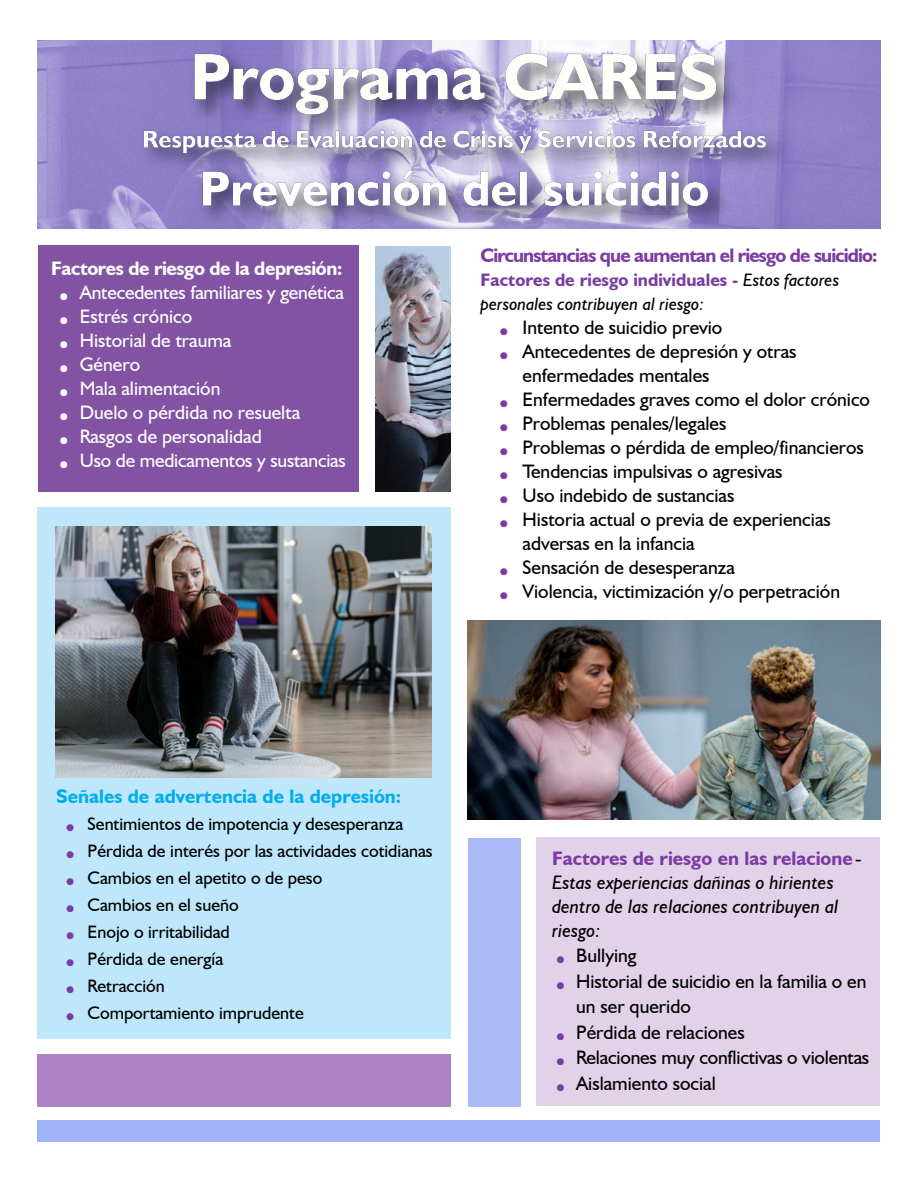
<style>
.page{position:relative;width:918px;height:1188px;background:#fff}
.page>*{position:absolute;margin:0;border:0;box-sizing:border-box;transform-origin:0 0}
.t1{font:19.5px/24px "Humanist 521 BT";color:#000}
.t2{font:19.5px "Humanist 521 BT";color:#fff}
.t3{font:italic 19.5px/24px "Humanist 521 BT";color:#000}
.t4{font:700 19.5px "Humanist 521 BT";letter-spacing:-.045em;color:#7c3ba3}
.t5{font:700 19.5px "Humanist 521 BT";color:#00aeef}
.t6{font:700 19.5px "Humanist 521 BT";letter-spacing:-.02em;color:#fff}
.t7{font:18px "Humanist 521 BT";color:#000}
.t8{font:italic 18px/24px "Humanist 521 BT";color:#000}
.s1{font-weight:700;font-style:normal;color:#7c3ba3}
.s2{color:#7c3ba3}
.s3{font-style:normal}
</style>
<div class="page">
<div style="left:537px;top:837px;width:343px;height:269px;background:#e1d2ea"></div>
<div style="left:38px;top:508px;width:413px;height:531px;background:#bee7fb"></div>
<div style="left:38px;top:246px;width:321px;height:246px;background:#8253a3"></div>
<img style="left:38px;top:40px;width:842px;height:188px">
<div style="left:38px;top:1120px;width:842px;height:22px;background:#a1b3f7"></div>
<img style="left:376px;top:248px;width:75px;height:243px">
<img style="left:467px;top:620px;width:413px;height:199px">
<div style="left:38px;top:1054px;width:413px;height:53px;background:#ac82c4"></div>
<div style="left:468px;top:838px;width:52px;height:269px;background:#a9baf7"></div>
<img style="left:56px;top:527px;width:376px;height:250px">
<img style="left:130px;top:40px;width:667px;height:208px">
<p class="t6" style="left:51px;top:256px;width:293px">Factores de riesgo de la depresión:</p>
<p class="t2" style="left:60px;top:280px;width:285px">● Antecedentes familiares y genética</p>
<p class="t2" style="left:60px;top:304px;width:133px">● Estrés crónico</p>
<p class="t2" style="left:60px;top:328px;width:173px">● Historial de trauma</p>
<p class="t2" style="left:60px;top:352px;width:81px">● Género</p>
<p class="t2" style="left:60px;top:376px;width:162px">● Mala alimentación</p>
<p class="t2" style="left:60px;top:400px;width:241px">● Duelo o pérdida no resuelta</p>
<p class="t2" style="left:60px;top:424px;width:203px">● Rasgos de personalidad</p>
<p class="t2" style="left:60px;top:448px;width:287px">● Uso de medicamentos y sustancias</p>
<p class="t4" style="left:481px;top:243px;width:398px">Circunstancias que aumentan el riesgo de suicidio:</p>
<p class="t8" style="left:481px;top:267px;width:360px"><span class="s1">Factores de riesgo individuales -</span> Estos factores personales contribuyen al riesgo:</p>
<p class="t1" style="left:500px;top:315px;width:224px"><span class="s2">●</span> Intento de suicidio previo</p>
<p class="t1" style="left:523px;top:339px;width:276px;text-indent:-22px"><span class="s2">●</span> Antecedentes de depresión y otras enfermedades mentales</p>
<p class="t1" style="left:500px;top:387px;width:371px"><span class="s2">●</span> Enfermedades graves como el dolor crónico</p>
<p class="t1" style="left:500px;top:411px;width:228px"><span class="s2">●</span> Problemas penales/legales</p>
<p class="t1" style="left:500px;top:435px;width:365px"><span class="s2">●</span> Problemas o pérdida de empleo/financieros</p>
<p class="t1" style="left:500px;top:459px;width:284px"><span class="s2">●</span> Tendencias impulsivas o agresivas</p>
<p class="t1" style="left:500px;top:483px;width:236px"><span class="s2">●</span> Uso indebido de sustancias</p>
<p class="t1" style="left:523px;top:507px;width:310px;text-indent:-22px"><span class="s2">●</span> Historia actual o previa de experiencias adversas en la infancia</p>
<p class="t1" style="left:500px;top:555px;width:236px"><span class="s2">●</span> Sensación de desesperanza</p>
<p class="t1" style="left:500px;top:579px;width:341px"><span class="s2">●</span> Violencia, victimización y/o perpetración</p>
<p class="t5" style="left:56px;top:785px;width:347px">Señales de advertencia de la depresión:</p>
<p class="t7" style="left:67px;top:813px;width:338px"><span class="s2">●</span> Sentimientos de impotencia y desesperanza</p>
<p class="t7" style="left:67px;top:840px;width:368px"><span class="s2">●</span> Pérdida de interés por las actividades cotidianas</p>
<p class="t7" style="left:67px;top:867px;width:257px"><span class="s2">●</span> Cambios en el apetito o de peso</p>
<p class="t7" style="left:67px;top:894px;width:174px"><span class="s2">●</span> Cambios en el sueño</p>
<p class="t7" style="left:67px;top:921px;width:165px"><span class="s2">●</span> Enojo o irritabilidad</p>
<p class="t7" style="left:67px;top:948px;width:158px"><span class="s2">●</span> Pérdida de energía</p>
<p class="t7" style="left:67px;top:975px;width:100px"><span class="s2">●</span> Retracción</p>
<p class="t7" style="left:67px;top:1002px;width:239px"><span class="s2">●</span> Comportamiento imprudente</p>
<p class="t3" style="left:552px;top:846px;width:311px"><span class="s1">Factores de riesgo en las relacione</span><span class="s3">-<br></span>Estas experiencias dañinas o hirientes dentro de las relaciones contribuyen al riesgo:</p>
<p class="t1" style="left:557px;top:943px;width:81px"><span class="s2">●</span> Bullying</p>
<p class="t1" style="left:576px;top:968px;width:292px;line-height:25.5px;text-indent:-19px"><span class="s2">●</span> Historial de suicidio en la familia o en un ser querido</p>
<p class="t1" style="left:557px;top:1020px;width:190px"><span class="s2">●</span> Pérdida de relaciones</p>
<p class="t1" style="left:557px;top:1045px;width:314px"><span class="s2">●</span> Relaciones muy conflictivas o violentas</p>
<p class="t1" style="left:557px;top:1071px;width:161px"><span class="s2">●</span> Aislamiento social</p>
</div>
